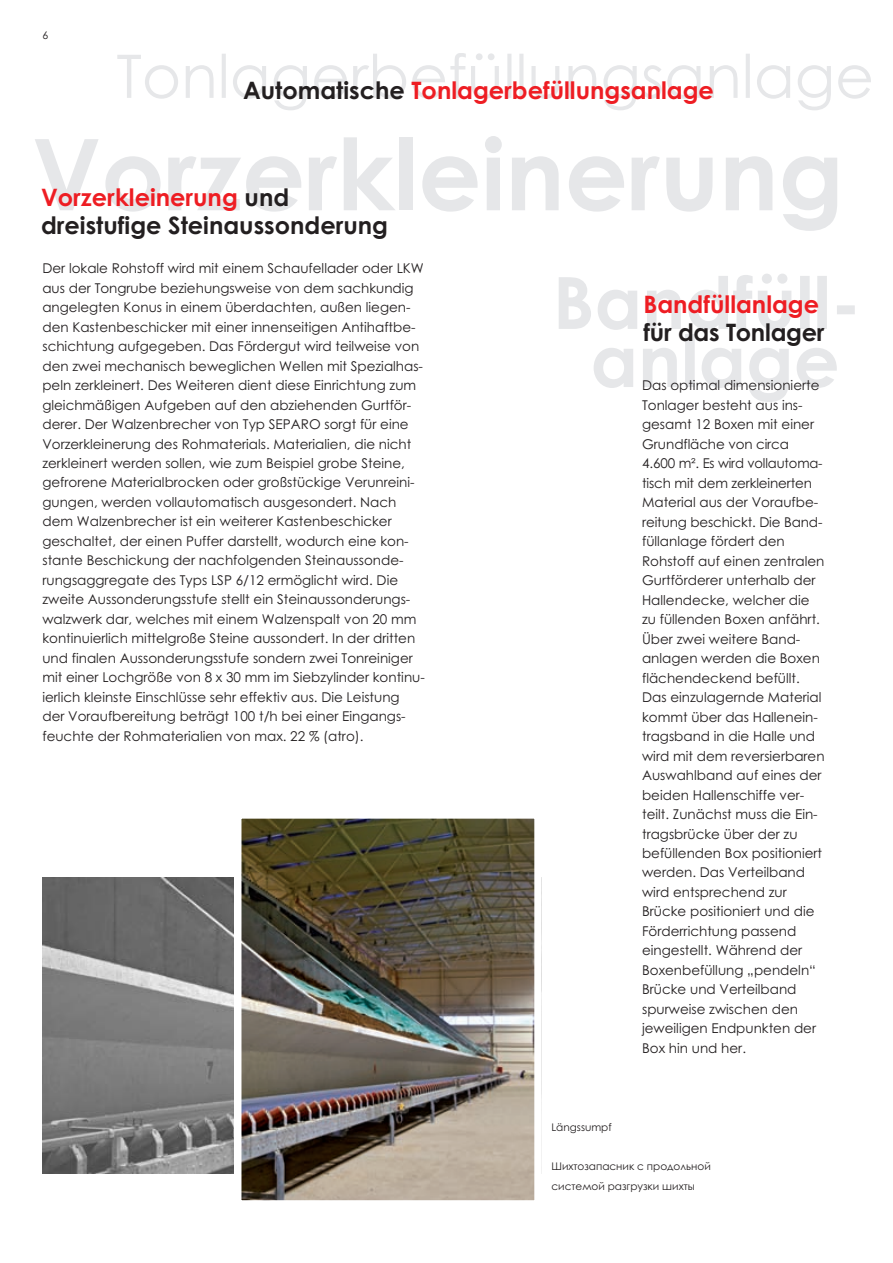
<style>
.page{position:relative;width:893px;height:1263px;background:#fff}
.page>*{position:absolute;margin:0;border:0;box-sizing:border-box;transform-origin:0 0}
.t1{font:700 99px "Century Gothic";color:#e6e7e9}
.t2{font:700 24px/28.5px "Century Gothic";color:#231f20}
.t3{font:700 24px "Century Gothic";color:#ee1d23}
.t4{font:13.5px/19.5px "Century Gothic";color:#231f20}
.t5{font:10.5px/19.5px "Century Gothic";color:#231f20}
.s1{color:#231f20}
.s2{color:#ee1d23}
</style>
<div class="page">
<svg style="left:559px;top:274px;width:296px;height:128px"></svg>
<svg style="left:117px;top:54px;width:328px;height:56px"></svg>
<img style="left:43px;top:877px;width:191px;height:297px">
<img style="left:243px;top:820px;width:290px;height:379px">
<div style="left:234px;top:811px;width:308px;height:397px;border:8px solid #fff"></div>
<p class="t5" style="left:43px;top:26px;width:7px">6</p>
<h2 class="t3" style="left:243px;top:76px;width:472px"><span class="s1">Automatische</span> Tonlagerbefüllungsanlage</h2>
<h1 class="t1" style="left:32px;top:118px;width:813px">Vorzerkleinerung</h1>
<h2 class="t2" style="left:41px;top:183px;width:349px"><span class="s2">Vorzerkleinerung</span> und dreistufige Steinaussonderung</h2>
<p class="t4" style="left:42px;top:259px;width:384px">Der lokale Rohstoff wird mit einem Schaufellader oder LKW aus der Tongrube beziehungsweise von dem sachkundig angelegten Konus in einem überdachten, außen liegen&shy;den Kastenbeschicker mit einer innenseitigen Antihaftbe&shy;schichtung aufgegeben. Das Fördergut wird teilweise von den zwei mechanisch beweglichen Wellen mit Spezialhas&shy;peln zerkleinert. Des Weiteren dient diese Einrichtung zum gleichmäßigen Aufgeben auf den abziehenden Gurtför&shy;derer. Der Walzenbrecher von Typ SEPARO sorgt für eine Vorzerkleinerung des Rohmaterials. Materialien, die nicht zerkleinert werden sollen, wie zum Beispiel grobe Steine, gefrorene Materialbrocken oder großstückige Verunreini&shy;gungen, werden vollautomatisch ausgesondert. Nach dem Walzenbrecher ist ein weiterer Kastenbeschicker geschaltet, der einen Puffer darstellt, wodurch eine kon&shy;stante Beschickung der nachfolgenden Steinaussonde&shy;rungsaggregate des Typs LSP 6/12 ermöglicht wird. Die zweite Aussonderungsstufe stellt ein Steinaussonderungs&shy;walzwerk dar, welches mit einem Walzenspalt von 20 mm kontinuierlich mittelgroße Steine aussondert. In der dritten und finalen Aussonderungsstufe sondern zwei Tonreiniger mit einer Lochgröße von 8 x 30 mm im Siebzylinder kontinu&shy;ierlich kleinste Einschlüsse sehr effektiv aus. Die Leistung der Voraufbereitung beträgt 100 t/h bei einer Eingangs&shy;feuchte der Rohmaterialien von max. 22 % (atro).</p>
<h2 class="t3" style="left:643px;top:290px;width:177px">Bandfüllanlage</h2>
<h2 class="t2" style="left:643px;top:318px;width:183px">für das Tonlager</h2>
<p class="t4" style="left:642px;top:376px;width:184px">Das optimal dimensionierte<br>Tonlager besteht aus ins&shy;gesamt 12 Boxen mit einer<br>Grundfläche von circa<br>4.600 m². Es wird vollautoma&shy;tisch mit dem zerkleinerten<br>Material aus der Voraufbe&shy;reitung beschickt. Die Band&shy;füllanlage fördert den<br>Rohstoff auf einen zentralen<br>Gurtförderer unterhalb der<br>Hallendecke, welcher die zu füllenden Boxen anfährt.<br>Über zwei weitere Band&shy;anlagen werden die Boxen flächendeckend befüllt.<br>Das einzulagernde Material kommt über das Hallenein&shy;tragsband in die Halle und wird mit dem reversierbaren<br>Auswahlband auf eines der beiden Hallenschiffe ver&shy;teilt. Zunächst muss die Ein&shy;tragsbrücke über der zu befüllenden Box positioniert werden. Das Verteilband wird entsprechend zur<br>Brücke positioniert und die<br>Förderrichtung passend eingestellt. Während der<br>Boxenbefüllung „pendeln“<br>Brücke und Verteilband spurweise zwischen den jeweiligen Endpunkten der<br>Box hin und her.</p>
<p class="t5" style="left:551px;top:1118px;width:62px">Längssumpf</p>
<p class="t5" style="left:551px;top:1157px;width:161px">Шихтозапасник с продольной системой разгрузки шихты</p>
</div>
